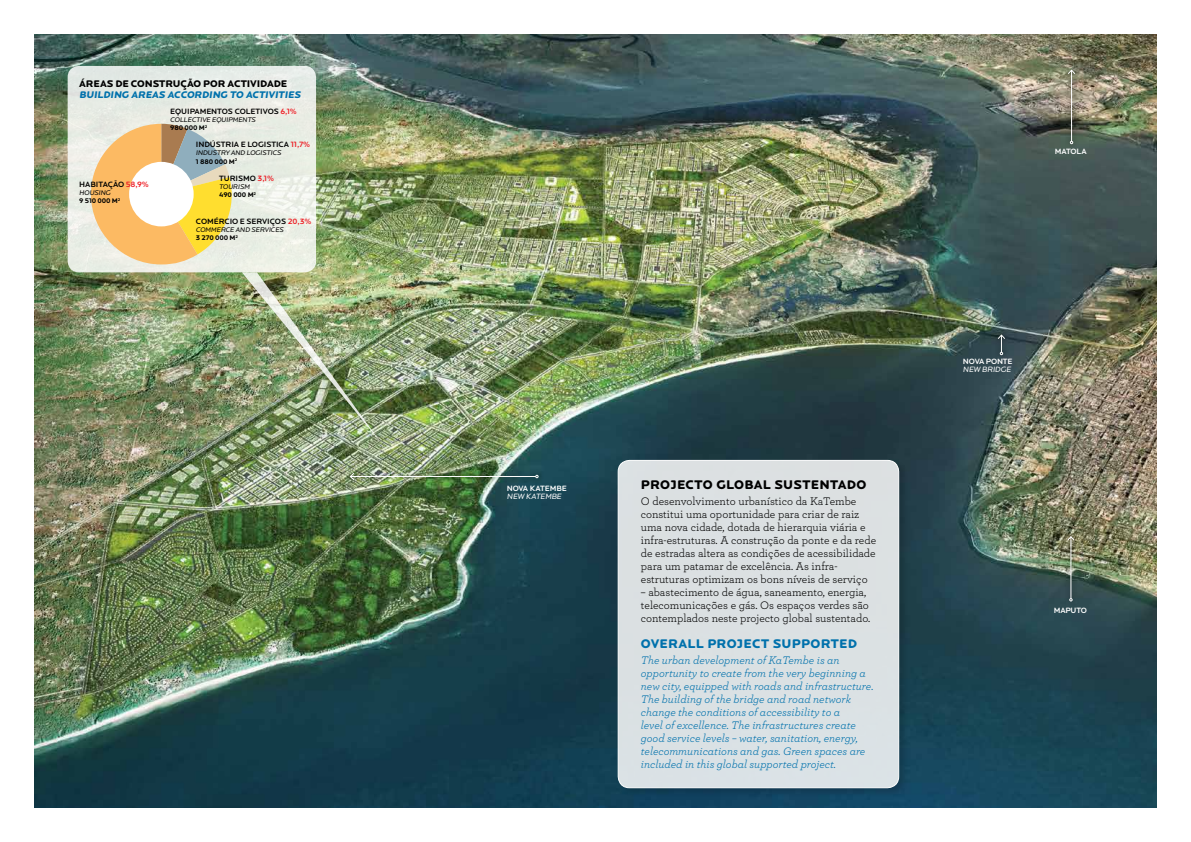
<style>
.page{position:relative;width:1191px;height:842px;background:#fff}
.page>*{position:absolute;margin:0;border:0;box-sizing:border-box;transform-origin:0 0}
.t1{font:900 13px "Locator Display";letter-spacing:.02em;color:#000}
.t2{font:900 13px "Locator Display";letter-spacing:.02em;color:#0071ac}
.t3{font:11.5px/13px "Archer";color:#000}
.t4{font:italic 11.5px/13px "Archer";color:#0071ac}
.t5{font:900 10px "Locator Display";color:#0071ac}
.t6{font:900 10px "Locator Display";letter-spacing:-.01em;color:#000}
.t7{font:500 8px "Locator Display";letter-spacing:-.01em;color:#000}
.t8{font:500 8px "Locator Display";letter-spacing:-.02em;color:#fff}
.t9{font:8px "Locator Display";color:#fff}
.t10{font:500 8px "Locator Display";color:#ed1d24}
.t11{font:7px/8.4px "Locator Display";color:#000}
.t12{font:700 7px/8.4px "Locator Display";letter-spacing:-.02em;color:#000}
.s1{color:#ed1d24}
.s2{font-weight:700}
.s3{font-weight:400}
</style>
<div class="page">
<img style="left:34px;top:34px;width:1123px;height:774px">
<div style="left:616px;top:458px;width:293px;height:340px;background:#000;opacity:.2"></div>
<div style="left:618px;top:460px;width:280px;height:328px;background:#dbe0e3;border-radius:11px"></div>
<div style="left:68px;top:66px;width:248px;height:206px;background:#e8ede5;border-radius:11px"></div>
<svg style="left:91px;top:124px;width:146px;height:140px"></svg>
<div style="left:129px;top:162px;width:65px;height:64px;background:#fff;border-radius:50%"></div>
<img style="left:242px;top:272px;width:140px;height:172px">
<div style="left:617px;top:460px;width:282px;height:328px;border:1px solid #fff;border-radius:11px"></div>
<svg style="left:1062px;top:531px;width:17px;height:76px"></svg>
<hr style="left:1070px;top:537px;width:1px;height:62px;background:#fff">
<svg style="left:1066px;top:536px;width:9px;height:5px"></svg>
<svg style="left:992px;top:329px;width:18px;height:32px"></svg>
<svg style="left:997px;top:334px;width:8px;height:21px"></svg>
<svg style="left:1062px;top:64px;width:18px;height:86px"></svg>
<hr style="left:1071px;top:70px;width:1px;height:71px;background:#fff">
<svg style="left:1067px;top:69px;width:8px;height:6px"></svg>
<img style="left:344px;top:468px;width:200px;height:17px">
<hr style="left:350px;top:476px;width:186px;height:1px;background:#fff">
<svg style="left:349px;top:472px;width:6px;height:9px"></svg>
<p class="t6" style="left:79px;top:78px;width:209px">ÁREAS DE CON STRUÇÃO POR ACTIVIDADE</p>
<p class="t5" style="left:79px;top:89px;width:7px">BUILDI</p>
<p class="t5" style="left:114px;top:89px;width:26px">NG AREAS</p>
<p class="t5" style="left:167px;top:89px;width:8px">ACCORDI</p>
<p class="t5" style="left:212px;top:89px;width:79px">NG TO ACTIVITIES</p>
<p class="t7" style="left:170px;top:107px;width:23px">EQUIPAME</p>
<p class="t7" style="left:211px;top:107px;width:87px">NTOS CO LETIVOS <span class="s1">6,1%</span></p>
<p class="t11" style="left:170px;top:116px;width:88px">COLLECTIVE EQU IPMENTS<br><span class="s2">980 000 M</span><sup>2</sup></p>
<p class="t7" style="left:79px;top:180px;width:71px">HABITAÇÃO <span class="s1">58,9%</span></p>
<p class="t12" style="left:79px;top:189px;width:43px"><span class="s3">HOUSING<br></span>9 510 000 M<sup>2</sup></p>
<p class="t7" style="left:196px;top:140px;width:35px">I NDÚSTRIA</p>
<p class="t7" style="left:241px;top:140px;width:41px">E LOGI STICA</p>
<p class="t10" style="left:291px;top:140px;width:21px">11,7%</p>
<p class="t11" style="left:196px;top:149px;width:88px">INDUSTRY AND LOGISTICS<br><span class="s2">1 880 000 M</span><sup>2</sup></p>
<p class="t7" style="left:219px;top:174px;width:56px">TURISMO <span class="s1">3,1%</span></p>
<p class="t11" style="left:219px;top:183px;width:39px">TOURISM<br><span class="s2">490 000 M</span><sup>2</sup></p>
<p class="t7" style="left:196px;top:216px;width:7px">COM</p>
<p class="t7" style="left:214px;top:216px;width:11px">ÉRCIO</p>
<p class="t7" style="left:240px;top:216px;width:73px">E SERVIÇOS <span class="s1">20,3%</span></p>
<p class="t11" style="left:196px;top:225px;width:91px">COMMERCE AND SERVICES<br><span class="s2">3 270 000 M</span><sup>2</sup></p>
<p class="t8" style="left:507px;top:484px;width:35px">NOVA KATEM</p>
<p class="t8" style="left:556px;top:484px;width:11px">BE</p>
<p class="t9" style="left:507px;top:492px;width:57px">N EW KATEMBE</p>
<p class="t1" style="left:641px;top:477px;width:227px">PROJECTO GLOBAL SUSTENTADO</p>
<p class="t3" style="left:641px;top:494px;width:237px">O desenvolvimento urbanístico da KaTembe constitui uma oportunidade para criar de raiz uma nova cidade, dotada de hierarquia viária e infra-estruturas. A construção da ponte e da rede de estradas altera as condições de acessibilidade para um patamar de excelência. As infra&shy;estruturas optimizam os bons níveis de serviço</p>
<p class="t3" style="left:641px;top:585px;width:231px">– abastecimento de água, saneamento, energia, telecomunicações e gás. Os espaços verdes são contemplados neste projecto global sustentado.</p>
<p class="t2" style="left:641px;top:636px;width:218px">OVERALL PROJECT SUPPORTED</p>
<p class="t4" style="left:641px;top:653px;width:234px">The urban development of KaTembe is an opportunity to create from the very beginning a new city, equipped with roads and infrastructure.<br>The building of the bridge and road network change the conditions of accessibility to a<br>level of excellence. The infrastructures create good service levels – water, sanitation, energy, telecommunications and gas. Green spaces are included in this global supported project.</p>
<p class="t8" style="left:1054px;top:147px;width:33px">MATOLA</p>
<p class="t8" style="left:963px;top:357px;width:50px">NOVA PONTE</p>
<p class="t9" style="left:963px;top:365px;width:51px">NEW BRIDGE</p>
<p class="t8" style="left:1053px;top:606px;width:34px">MAPUTO</p>
</div>
